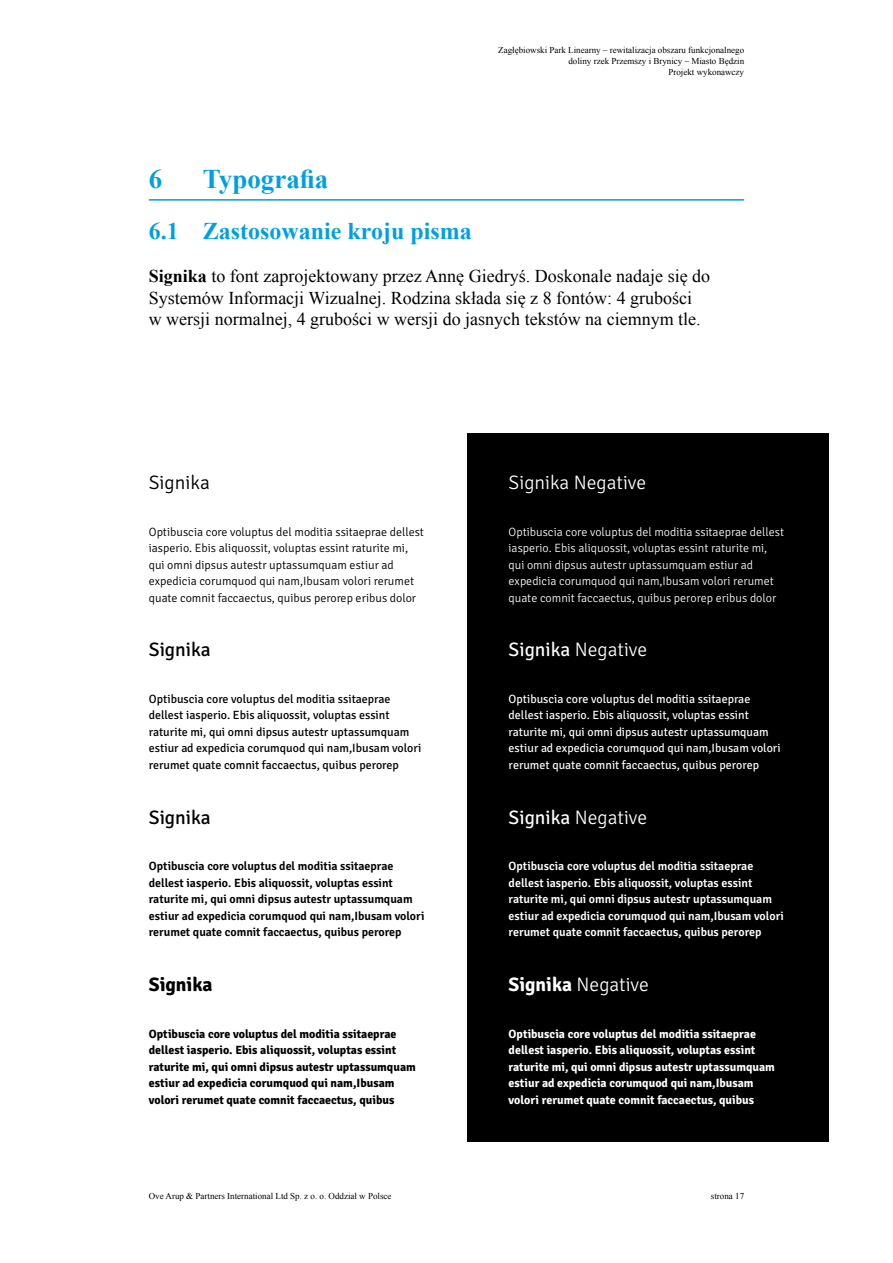
<style>
.page{position:relative;width:893px;height:1263px;background:#fff}
.page>*{position:absolute;margin:0;border:0;box-sizing:border-box;transform-origin:0 0}
.t1{font:700 27px "Times New Roman";color:#009fe3}
.t2{font:700 24px "Times New Roman";color:#009fe3}
.t3{font:300 19.5px "Signika Negative";color:#fff}
.t4{font:19.5px "Signika";color:#000}
.t5{font:300 19.5px "Signika";color:#000}
.t6{font:700 19.5px "Signika";color:#000}
.t7{font:18px/21.6px "Times New Roman";color:#000}
.t8{font:300 12px/16.5px "Signika";color:#000}
.t9{font:300 12px/16.5px "Signika Negative";color:#fff}
.t10{font:12px/16.5px "Signika";color:#000}
.t11{font:12px/16.5px "Signika Negative";color:#fff}
.t12{font:600 12px/16.5px "Signika";color:#000}
.t13{font:600 12px/16.5px "Signika Negative";color:#fff}
.t14{font:700 12px/16.5px "Signika";color:#000}
.t15{font:700 12px/16.5px "Signika Negative";color:#fff}
.t16{font:9px/10.8px "Times New Roman";color:#000;text-align:right}
.s1{font-weight:700}
.s2{font-weight:400}
</style>
<div class="page">
<div style="left:467px;top:433px;width:361px;height:709px;background:#000"></div>
<hr style="left:149px;top:199px;width:595px;height:2px;background:#009fe3">
<p class="t16" style="left:498px;top:44px;width:247px">Zagłębiowski Park Linearny – rewitalizacja obszaru funkcjonalnego doliny rzek Przemszy i Brynicy – Miasto Będzin<br>Projekt wykonawczy</p>
<h1 class="t1" style="left:149px;top:161px;width:15px">6</h1>
<h1 class="t1" style="left:203px;top:161px;width:127px">Typografia</h1>
<h2 class="t2" style="left:149px;top:214px;width:324px">6.1 Zastosowanie kroju pisma</h2>
<h3 class="t7" style="left:149px;top:265px;width:563px"><span class="s1">Signika</span> to font zaprojektowany przez Annę Giedryś. Doskonale nadaje się do<br>Systemów Informacji Wizualnej. Rodzina składa się z 8 fontów: 4 grubości<br>w wersji normalnej, 4 grubości w wersji do jasnych tekstów na ciemnym tle.</h3>
<h3 class="t5" style="left:149px;top:472px;width:63px">Signika</h3>
<p class="t8" style="left:149px;top:524px;width:277px">Optibuscia core voluptus del moditia ssitaeprae dellest iasperio. Ebis aliquossit, voluptas essint raturite mi, qui omni dipsus autestr uptassumquam estiur ad expedicia corumquod qui nam,Ibusam volori rerumet quate comnit faccaectus, quibus perorep eribus dolor</p>
<h3 class="t4" style="left:149px;top:639px;width:64px">Signika</h3>
<p class="t10" style="left:149px;top:691px;width:274px">Optibuscia core voluptus del moditia ssitaeprae dellest iasperio. Ebis aliquossit, voluptas essint raturite mi, qui omni dipsus autestr uptassumquam estiur ad expedicia corumquod qui nam,Ibusam volori rerumet quate comnit faccaectus, quibus perorep</p>
<h3 class="t4" style="left:149px;top:806px;width:64px">Signika</h3>
<p class="t12" style="left:149px;top:858px;width:277px">Optibuscia core voluptus del moditia ssitaeprae dellest iasperio. Ebis aliquossit, voluptas essint raturite mi, qui omni dipsus autestr uptassumquam estiur ad expedicia corumquod qui nam,Ibusam volori rerumet quate comnit faccaectus, quibus perorep</p>
<h3 class="t6" style="left:149px;top:973px;width:65px">Signika</h3>
<p class="t14" style="left:149px;top:1025px;width:269px">Optibuscia core voluptus del moditia ssitaeprae dellest iasperio. Ebis aliquossit, voluptas essint raturite mi, qui omni dipsus autestr uptassumquam estiur ad expedicia corumquod qui nam,Ibusam volori rerumet quate comnit faccaectus, quibus</p>
<h3 class="t3" style="left:509px;top:472px;width:139px">Signika Negative</h3>
<p class="t9" style="left:509px;top:524px;width:277px">Optibuscia core voluptus del moditia ssitaeprae dellest iasperio. Ebis aliquossit, voluptas essint raturite mi, qui omni dipsus autestr uptassumquam estiur ad expedicia corumquod qui nam,Ibusam volori rerumet quate comnit faccaectus, quibus perorep eribus dolor</p>
<h3 class="t3" style="left:509px;top:639px;width:140px"><span class="s2">Signika</span> Negative</h3>
<p class="t11" style="left:509px;top:691px;width:274px">Optibuscia core voluptus del moditia ssitaeprae dellest iasperio. Ebis aliquossit, voluptas essint raturite mi, qui omni dipsus autestr uptassumquam estiur ad expedicia corumquod qui nam,Ibusam volori rerumet quate comnit faccaectus, quibus perorep</p>
<h3 class="t3" style="left:509px;top:806px;width:140px"><span class="s2">Signika</span> Negative</h3>
<p class="t13" style="left:509px;top:858px;width:277px">Optibuscia core voluptus del moditia ssitaeprae dellest iasperio. Ebis aliquossit, voluptas essint raturite mi, qui omni dipsus autestr uptassumquam estiur ad expedicia corumquod qui nam,Ibusam volori rerumet quate comnit faccaectus, quibus perorep</p>
<h3 class="t3" style="left:509px;top:974px;width:142px"><span class="s1">Signika</span> Negative</h3>
<p class="t15" style="left:509px;top:1025px;width:268px">Optibuscia core voluptus del moditia ssitaeprae dellest iasperio. Ebis aliquossit, voluptas essint raturite mi, qui omni dipsus autestr uptassumquam estiur ad expedicia corumquod qui nam,Ibusam volori rerumet quate comnit faccaectus, quibus</p>
<p class="t16" style="left:149px;top:1190px;width:244px">Ove Arup &amp; Partners International Ltd Sp. z o. o. Oddział w Polsce</p>
<p class="t16" style="left:711px;top:1190px;width:35px">strona 17</p>
</div>
